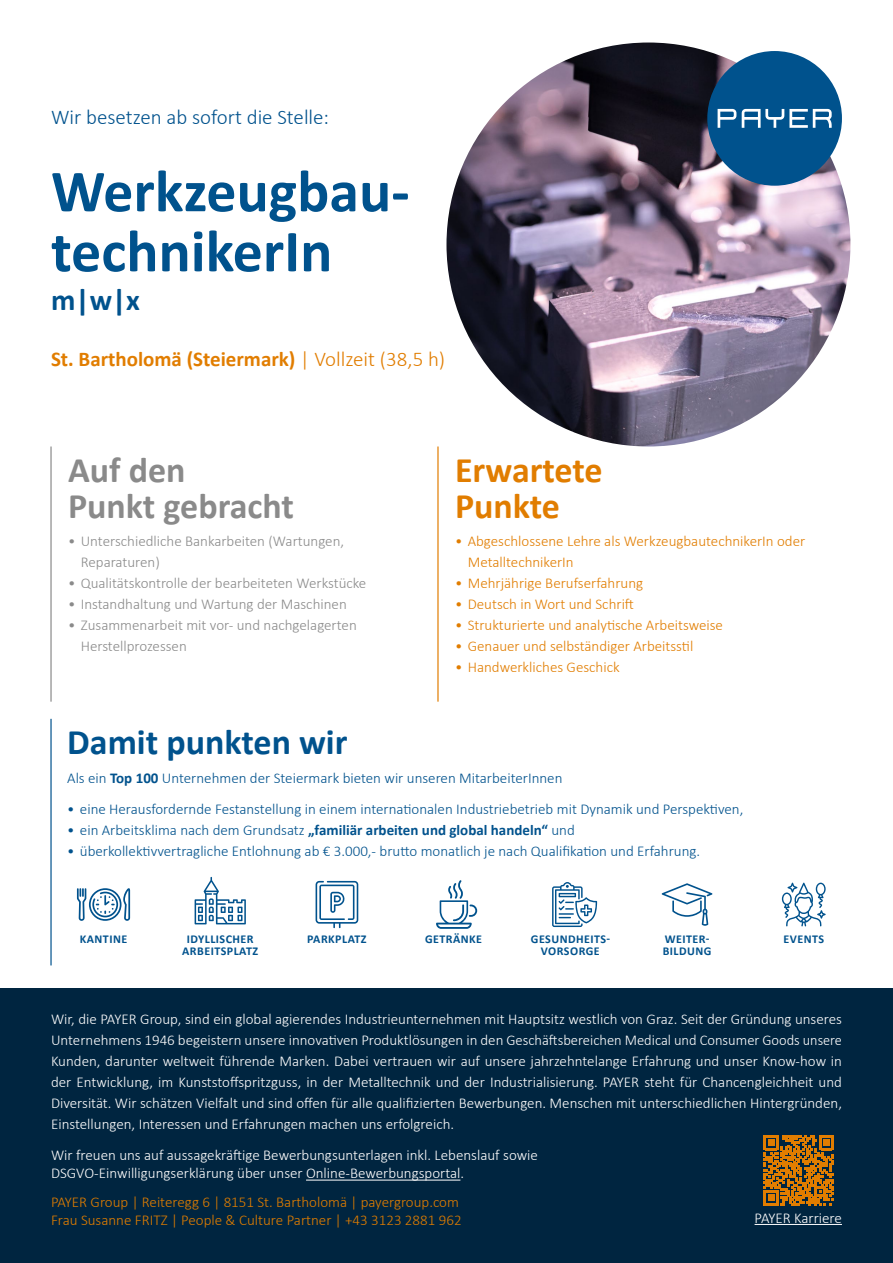
<style>
.page{position:relative;width:893px;height:1263px;background:#fff}
.page>*{position:absolute;margin:0;border:0;box-sizing:border-box;transform-origin:0 0}
.t1{font:700 60px/60px "Calibri";color:#00528d}
.t2{font:700 36px/36px "Calibri";color:#8a8a8a}
.t3{font:700 36px/36px "Calibri";color:#e17d00}
.t4{font:700 36px "Calibri";color:#00528d}
.t5{font:700 30px "Calibri";color:#00528d}
.t6{font:700 21px "Calibri";color:#e17d00}
.t7{font:300 21px "Calibri";color:#00528d}
.t8{font:300 15px/21px "Calibri";color:#fff}
.t9{font:300 15px "Calibri";color:#00528d}
.t10{font:300 15px/18px "Calibri";color:#e17d00}
.t11{font:300 15px/21px "Calibri";color:#8a8a8a}
.t12{font:700 12px/12px "Calibri";letter-spacing:.04em;color:#00528d}
.s1{font-weight:300}
.s2{font-weight:700}
</style>
<div class="page">
<svg style="left:316px;top:881px;width:42px;height:47px"></svg>
<svg style="left:662px;top:883px;width:50px;height:43px"></svg>
<svg style="left:782px;top:883px;width:44px;height:43px"></svg>
<svg style="left:552px;top:882px;width:45px;height:45px"></svg>
<svg style="left:436px;top:880px;width:41px;height:49px"></svg>
<svg style="left:77px;top:888px;width:53px;height:33px"></svg>
<svg style="left:195px;top:877px;width:51px;height:47px"></svg>
<div style="left:0;top:989px;width:893px;height:274px;background:#002540"></div>
<img style="left:446px;top:43px;width:404px;height:403px;border-radius:202px">
<hr style="left:306px;top:1180px;width:154px;height:1px;background:#fff">
<hr style="left:50px;top:446px;width:2px;height:256px;background:#8a8a8a">
<hr style="left:437px;top:446px;width:2px;height:256px;background:#e17d00">
<hr style="left:50px;top:719px;width:2px;height:246px;background:#00528d">
<div style="left:707px;top:51px;width:135px;height:135px;background:#00528d;border-radius:50%"></div>
<svg style="left:718px;top:109px;width:18px;height:19px"></svg>
<svg style="left:742px;top:109px;width:90px;height:19px"></svg>
<svg style="left:764px;top:1135px;width:70px;height:70px"></svg>
<hr style="left:755px;top:1224px;width:87px;height:1px;background:#fff">
<h3 class="t7" style="left:51px;top:104px;width:280px">Wir besetzen ab sofort die Stelle:</h3>
<h1 class="t1" style="left:51px;top:161px;width:360px">Werkzeugbau&shy;technikerIn</h1>
<h3 class="t5" style="left:51px;top:279px;width:91px">m|w|x</h3>
<h3 class="t6" style="left:51px;top:345px;width:396px">St. Bartholomä (Steiermark) <span class="s1">| Vollzeit (38,5 h)</span></h3>
<h2 class="t2" style="left:68px;top:452px;width:227px">Auf den<br>Punkt gebracht</h2>
<h2 class="t3" style="left:455px;top:452px;width:149px">Erwartete<br>Punkte</h2>
<p class="t11" style="left:81px;top:531px;width:265px;text-indent:-13px">• Unterschiedliche Bankarbeiten (Wartungen,<br>Reparaturen)</p>
<p class="t11" style="left:68px;top:573px;width:300px">• Qualitätskontrolle der bearbeiteten Werkstücke</p>
<p class="t11" style="left:68px;top:594px;width:280px">• Instandhaltung und Wartung der Maschinen</p>
<p class="t11" style="left:81px;top:615px;width:278px;text-indent:-13px">• Zusammenarbeit mit vor- und nachgelagerten<br>Herstellprozessen</p>
<h2 class="t4" style="left:67px;top:717px;width:282px">Damit punkten wir</h2>
<p class="t10" style="left:468px;top:531px;width:339px;line-height:21px;text-indent:-13px">• Abgeschlossene Lehre als WerkzeugbautechnikerIn oder<br>MetalltechnikerIn</p>
<p class="t10" style="left:455px;top:574px;width:190px">• Mehrjährige Berufserfahrung</p>
<p class="t10" style="left:455px;top:595px;width:181px">• Deutsch in Wort und Schrift</p>
<p class="t10" style="left:455px;top:616px;width:269px">• Strukturierte und analytische Arbeitsweise</p>
<p class="t10" style="left:455px;top:637px;width:240px">• Genauer und selbständiger Arbeitsstil</p>
<p class="t10" style="left:455px;top:658px;width:166px">• Handwerkliches Geschick</p>
<p class="t9" style="left:67px;top:768px;width:497px">Als ein <span class="s2">Top 100</span> Unternehmen der Steiermark bieten wir unseren MitarbeiterInnen</p>
<p class="t9" style="left:67px;top:800px;width:678px">• eine Herausfordernde Festanstellung in einem internationalen Industriebetrieb mit Dynamik und Perspektiven,</p>
<p class="t9" style="left:67px;top:821px;width:509px">• ein Arbeitsklima nach dem Grundsatz <span class="s2">„familiär arbeiten und global handeln“</span> und</p>
<p class="t9" style="left:67px;top:842px;width:634px">• überkollektivvertragliche Entlohnung ab € 3.000,- brutto monatlich je nach Qualifikation und Erfahrung.</p>
<p class="t12" style="left:80px;top:933px;width:49px">KANTINE</p>
<p class="t12" style="left:187px;top:933px;width:68px">IDYLLISCHER</p>
<p class="t12" style="left:425px;top:933px;width:59px">GETRÄNKE</p>
<p class="t12" style="left:182px;top:945px;width:77px">ARBEITSPLATZ</p>
<p class="t12" style="left:307px;top:933px;width:61px">PARKPLATZ</p>
<p class="t12" style="left:663px;top:933px;width:50px">WEITER-<br>BILDUNG</p>
<p class="t12" style="left:531px;top:933px;width:81px">GESUNDHEITS-</p>
<p class="t12" style="left:783px;top:933px;width:42px">EVENTS</p>
<p class="t12" style="left:541px;top:945px;width:60px">VORSORGE</p>
<p class="t8" style="left:51px;top:1008px;width:792px;text-align:justify">Wir, die PAYER Group, sind ein global agierendes Industrieunternehmen mit Hauptsitz westlich von Graz. Seit der Gründung unseres Unternehmens 1946 begeistern unsere innovativen Produktlösungen in den Geschäftsbereichen Medical und Consumer Goods unsere Kunden, darunter weltweit führende Marken. Dabei vertrauen wir auf unsere jahrzehntelange Erfahrung und unser Know-how in der Entwicklung, im Kunststoffspritzguss, in der Metalltechnik und der Industrialisierung. PAYER steht für Chancengleichheit und Diversität. Wir schätzen Vielfalt und sind offen für alle qualifizierten Bewerbungen. Menschen mit unterschiedlichen Hintergründen, Einstellungen, Interessen und Erfahrungen machen uns erfolgreich.</p>
<p class="t8" style="left:51px;top:1146px;width:488px;line-height:18px">Wir freuen uns auf aussagekräftige Bewerbungsunterlagen inkl. Lebenslauf sowie<br>DSGVO-Einwilligungserklärung über unser Online-Bewerbungsportal.</p>
<p class="t10" style="left:51px;top:1192px;width:412px">PAYER Group | Reiteregg 6 | 8151 St. Bartholomä | payergroup.com<br>Frau Susanne FRITZ | People &amp; Culture Partner | +43 3123 2881 962</p>
<p class="t8" style="left:755px;top:1207px;width:89px">PAYER Karriere</p>
</div>
